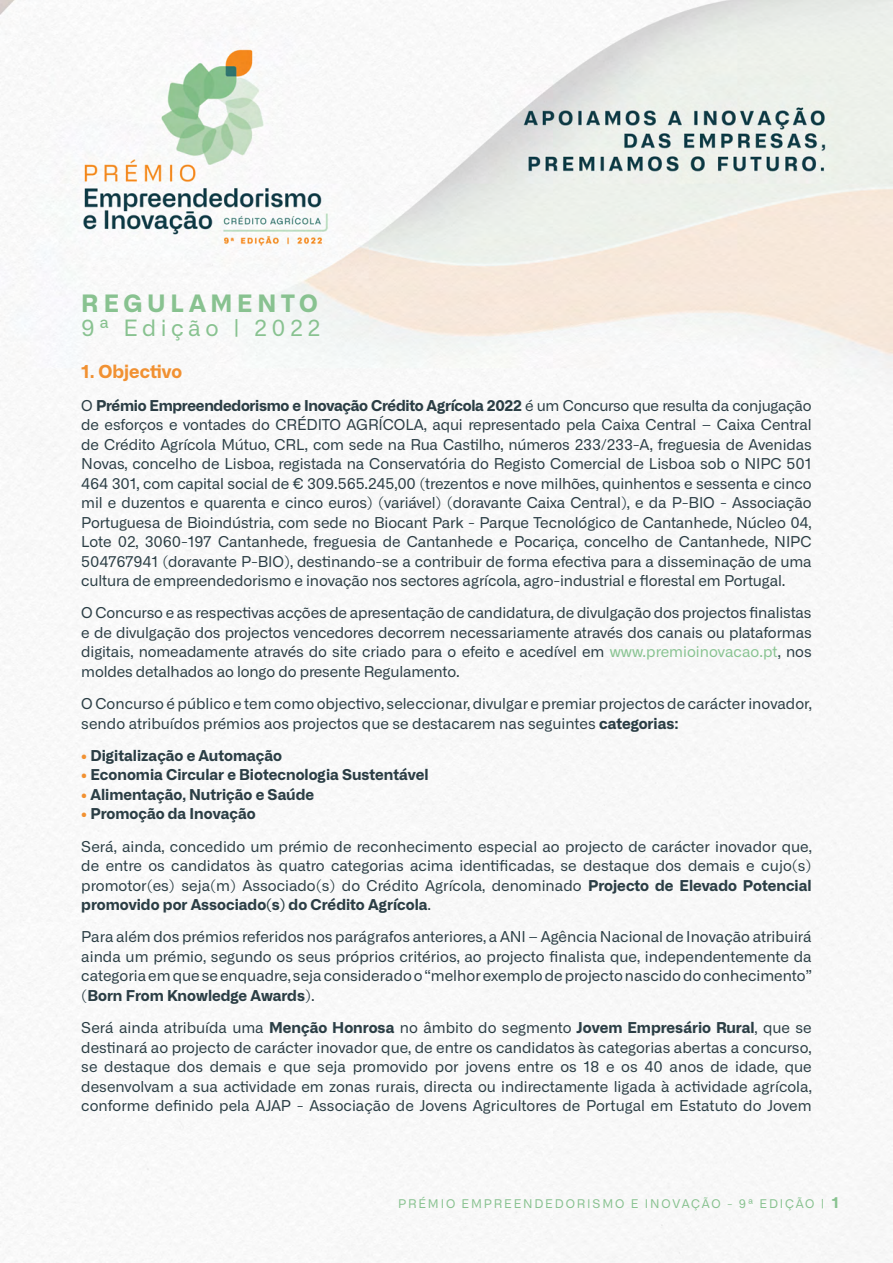
<style>
.page{position:relative;width:893px;height:1263px;background:#fff}
.page>*{position:absolute;margin:0;border:0;box-sizing:border-box;transform-origin:0 0}
.t1{font:700 24px "Alliance No.1";letter-spacing:.2em;color:#88c290}
.t2{font:22.5px "Alliance No.1";letter-spacing:.2em;color:#88c290}
.t3{font:700 18px "Alliance No.1";color:#f19132}
.t4{font:15px/19.5px "Alliance No.1";color:#2b3e45;text-align:justify}
.t5{font:700 15px "Alliance No.1";color:#2b3e45}
.t6{font:12px "Alliance No.1";letter-spacing:.15em;color:#88c290}
.s1{font-weight:700}
.s2{color:#88c391}
.s3{color:#f19132}
.s4{font-weight:700;color:#f19132}
.s5{font-weight:700;font-size:15px}
</style>
<div class="page">
<img style="left:0;top:0;width:893px;height:1263px">
<h1 class="t1" style="left:81px;top:287px;width:238px">REGULAMENTO</h1>
<h2 class="t2" style="left:81px;top:314px;width:241px">9ª Edição | 2022</h2>
<p class="t3" style="left:81px;top:360px;width:102px">1. Objectivo</p>
<p class="t4" style="left:81px;top:395px;width:732px">O <span class="s1">Prémio Empreendedorismo e Inovação Crédito Agrícola 2022</span> é um Concurso que resulta da conjugação de esforços e vontades do CRÉDITO AGRÍCOLA, aqui representado pela Caixa Central – Caixa Central de Crédito Agrícola Mútuo, CRL, com sede na Rua Castilho, números 233/233-A, freguesia de Avenidas Novas, concelho de Lisboa, registada na Conservatória do Registo Comercial de Lisboa sob o NIPC 501<br>464 301, com capital social de € 309.565.245,00 (trezentos e nove milhões, quinhentos e sessenta e cinco mil e duzentos e quarenta e cinco euros) (variável) (doravante Caixa Central), e da P-BIO - Associação Portuguesa de Bioindústria, com sede no Biocant Park - Parque Tecnológico de Cantanhede, Núcleo 04, Lote 02, 3060-197 Cantanhede, freguesia de Cantanhede e Pocariça, concelho de Cantanhede, NIPC 504767941 (doravante P-BIO), destinando-se a contribuir de forma efectiva para a disseminação de uma cultura de empreendedorismo e inovação nos sectores agrícola, agro-industrial e florestal em Portugal.</p>
<p class="t4" style="left:81px;top:603px;width:732px">O Concurso e as respectivas acções de apresentação de candidatura, de divulgação dos projectos finalistas e de divulgação dos projectos vencedores decorrem necessariamente através dos canais ou plataformas digitais, nomeadamente através do site criado para o efeito e acedível em <span class="s2">www.premioinovacao.pt</span>, nos moldes detalhados ao longo do presente Regulamento.</p>
<p class="t4" style="left:81px;top:694px;width:732px">O Concurso é público e tem como objectivo, seleccionar, divulgar e premiar projectos de carácter inovador, sendo atribuídos prémios aos projectos que se destacarem nas seguintes <span class="s1">categorias:</span></p>
<p class="t5" style="left:81px;top:746px;width:202px"><span class="s3">•</span> Digitalização e Automação</p>
<p class="t5" style="left:81px;top:765px;width:349px"><span class="s3">•</span> Economia Circular e Biotecnologia Sustentável</p>
<p class="t5" style="left:81px;top:785px;width:234px"><span class="s3">•</span> Alimentação, Nutrição e Saúde</p>
<p class="t4" style="left:81px;top:798px;width:732px;line-height:32.2px"><span class="s4">•</span> <span class="s1">Promoção da Inovação<br></span>Será, ainda, concedido um prémio de reconhecimento especial ao projecto de carácter inovador que,</p>
<p class="t4" style="left:81px;top:856px;width:732px">de entre os candidatos às quatro categorias acima identificadas, se destaque dos demais e cujo(s) promotor(es) seja(m) Associado(s) do Crédito Agrícola, denominado <span class="s1">Projecto de Elevado Potencial promovido por Associado(s) do Crédito Agrícola</span>.</p>
<p class="t4" style="left:81px;top:927px;width:732px">Para além dos prémios referidos nos parágrafos anteriores, a ANI – Agência Nacional de Inovação atribuirá ainda um prémio, segundo os seus próprios critérios, ao projecto finalista que, independentemente da categoria em que se enquadre, seja considerado o “melhor exemplo de projecto nascido do conhecimento” (<span class="s1">Born From Knowledge Awards</span>).</p>
<p class="t4" style="left:81px;top:1018px;width:732px">Será ainda atribuída uma <span class="s1">Menção Honrosa</span> no âmbito do segmento <span class="s1">Jovem Empresário Rural</span>, que se destinará ao projecto de carácter inovador que, de entre os candidatos às categorias abertas a concurso, se destaque dos demais e que seja promovido por jovens entre os 18 e os 40 anos de idade, que desenvolvam a sua actividade em zonas rurais, directa ou indirectamente ligada à actividade agrícola, conforme definido pela AJAP - Associação de Jovens Agricultores de Portugal em Estatuto do Jovem</p>
<p class="t6" style="left:398px;top:1196px;width:442px">PRÉMIO EMPREENDEDORISMO E INOVAÇÃO - 9ª EDIÇÃO | <span class="s5">1</span></p>
</div>
